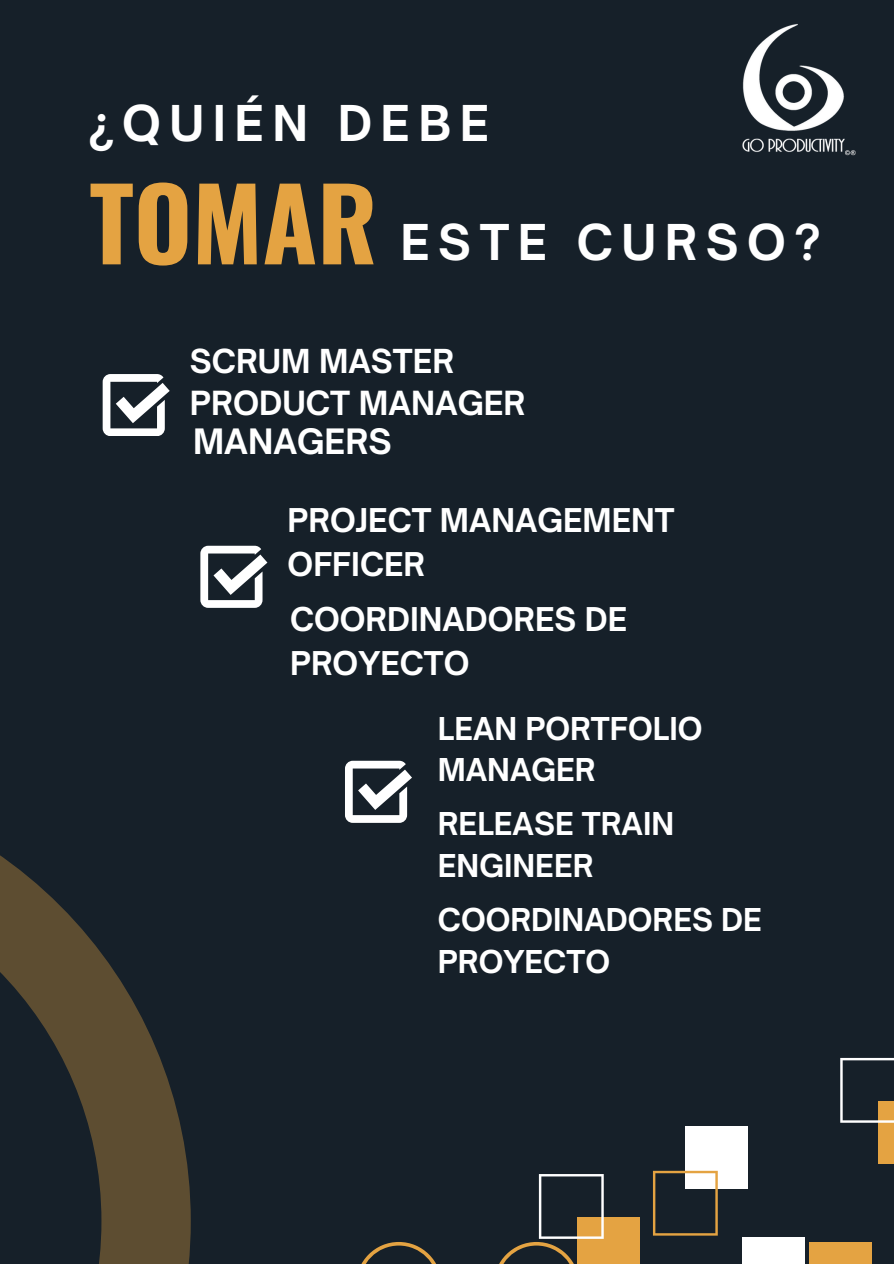
<style>
.page{position:relative;width:894px;height:1264px;background:#fff}
.page>*{position:absolute;margin:0;border:0;box-sizing:border-box;transform-origin:0 0}
.t1{font:700 99.6px "Oswald";color:#e4a342}
.t2{font:700 47.25px "Open Sauce One";letter-spacing:.18em;color:#fff}
.t3{font:700 33.45px "Open Sauce One";color:#fff}
.t4{font:700 31.8px "Open Sauce One";color:#fff}
.t5{font:700 31.65px "Open Sauce One";color:#fff}
.t6{font:700 31.35px/43.8px "Open Sauce One";color:#fff}
.t7{font:700 30.15px/41.7px "Open Sauce One";color:#fff}
</style>
<div class="page">
<div style="left:0;top:0;width:893px;height:1263px;background:#162029"></div>
<svg style="left:0;top:855px;width:190px;height:408px"></svg>
<svg style="left:362px;top:1242px;width:74px;height:21px"></svg>
<div style="left:685px;top:1125px;width:62px;height:63px;background:#fff"></div>
<div style="left:577px;top:1217px;width:62px;height:46px;background:#e4a342"></div>
<svg style="left:653px;top:1170px;width:64px;height:65px"></svg>
<svg style="left:499px;top:1174px;width:104px;height:89px"></svg>
<div style="left:809px;top:1241px;width:62px;height:22px;background:#e4a342"></div>
<div style="left:741px;top:1237px;width:63px;height:26px;background:#fff"></div>
<div style="left:878px;top:1101px;width:15px;height:62px;background:#e4a342"></div>
<svg style="left:840px;top:1057px;width:53px;height:65px"></svg>
<svg style="left:103px;top:374px;width:67px;height:62px"></svg>
<svg style="left:200px;top:545px;width:67px;height:62px"></svg>
<svg style="left:345px;top:760px;width:67px;height:62px"></svg>
<img style="left:742px;top:24px;width:114px;height:132px">
<h2 class="t2" style="left:89px;top:93px;width:401px">¿QUIÉN DEBE</h2>
<p class="t1" style="left:89px;top:145px;width:289px">TOMAR</p>
<h1 class="t2" style="left:400px;top:213px;width:421px">ESTE CURSO?</h1>
<h2 class="t5" style="left:190px;top:341px;width:266px">SCRUM MASTER</h2>
<p class="t4" style="left:190px;top:383px;width:337px">PRODUCT MANAGER</p>
<p class="t3" style="left:193px;top:421px;width:200px">MANAGERS</p>
<p class="t6" style="left:287px;top:498px;width:388px">PROJECT MANAGEMENT<br>OFFICER</p>
<p class="t6" style="left:290px;top:597px;width:338px">COORDINADORES DE<br>PROYECTO</p>
<p class="t7" style="left:438px;top:707px;width:266px">LEAN PORTFOLIO<br>MANAGER</p>
<p class="t7" style="left:438px;top:803px;width:238px">RELEASE TRAIN<br>ENGINEER</p>
<p class="t7" style="left:438px;top:898px;width:325px">COORDINADORES DE<br>PROYECTO</p>
</div>
